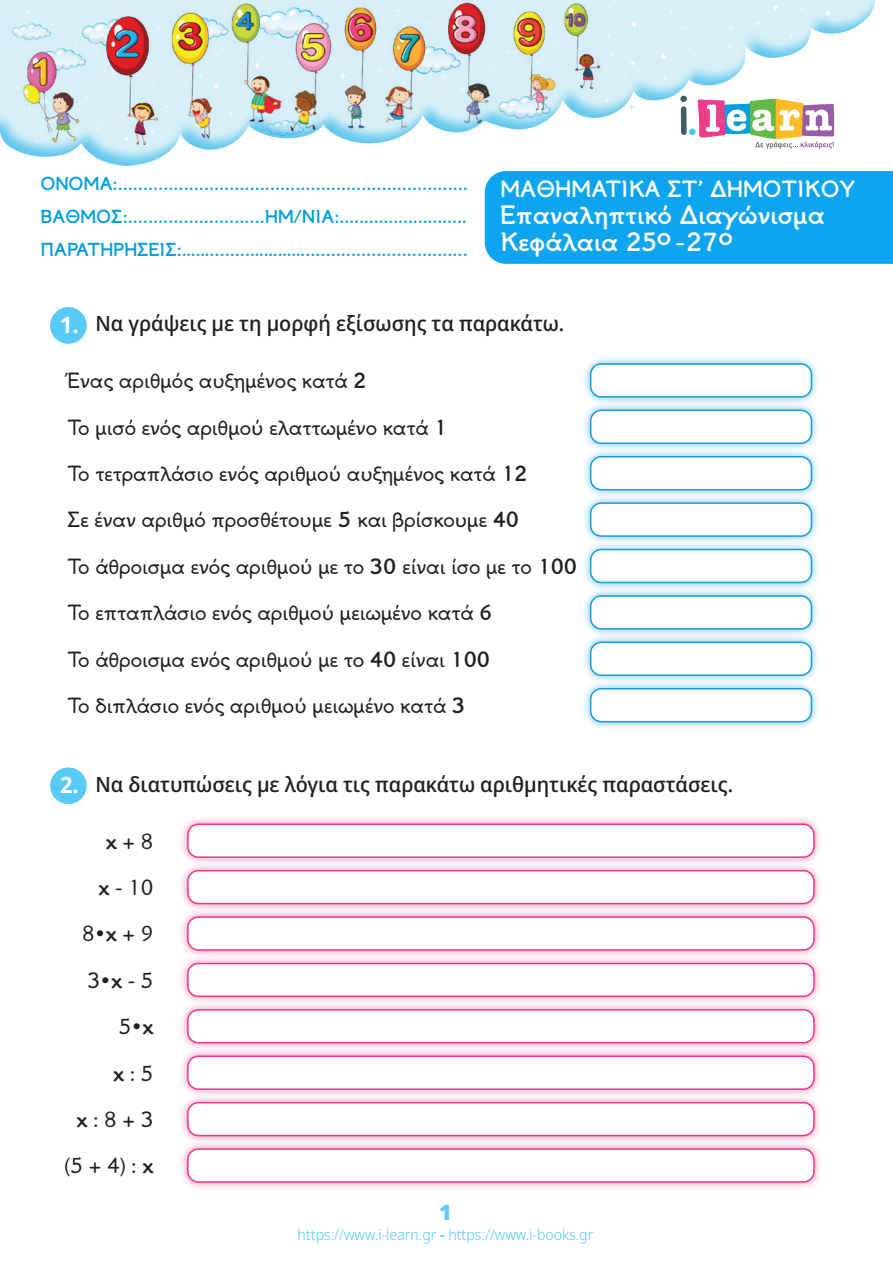
<style>
.page{position:relative;width:893px;height:1263px;background:#fff}
.page>*{position:absolute;margin:0;border:0;box-sizing:border-box;transform-origin:0 0}
.t1{font:700 25.5px "PF Alfabeta";color:#fff}
.t2{font:700 22.5px "PF Alfabeta";color:#fff}
.Τιτλοι_ασκησεων{font:700 22.5px "Noto Sans";color:#fff}
.t3{font:21px "PF Alfabeta";color:#231f20}
.Τιτλοι_ασκησεων-2{font:500 21px "Noto Sans Display";color:#231f20}
.t4{font:900 21px "Noto Sans Display";color:#57cbf5}
.t5{font:700 18px/33px "PF Alfabeta";color:#009ede;text-align:justify}
.t6{font:300 15px "Noto Sans Display";color:#57cbf5}
.s1{font-weight:700}
</style>
<div class="page">
<div style="left:0;top:0;width:893px;height:167px;background:#48c6f3;opacity:.75"></div>
<div style="left:50px;top:307px;width:37px;height:37px;background:#57cbf5;border-radius:50%"></div>
<div style="left:50px;top:767px;width:37px;height:37px;background:#57cbf5;border-radius:50%"></div>
<div style="left:582px;top:355px;width:238px;height:51px;background:#179dd9;opacity:.61"></div>
<div style="left:591px;top:364px;width:220px;height:33px;background:#fff;border-radius:11px"></div>
<div style="left:590px;top:363px;width:222px;height:35px;border:2px solid #179dd9;border-radius:11px"></div>
<div style="left:582px;top:401px;width:238px;height:51px;background:#179dd9;opacity:.61"></div>
<div style="left:591px;top:410px;width:220px;height:33px;background:#fff;border-radius:11px"></div>
<div style="left:590px;top:410px;width:222px;height:34px;border:2px solid #179dd9;border-radius:11px"></div>
<div style="left:582px;top:448px;width:238px;height:50px;background:#179dd9;opacity:.61"></div>
<div style="left:591px;top:457px;width:220px;height:33px;background:#fff;border-radius:11px"></div>
<div style="left:590px;top:456px;width:222px;height:34px;border:2px solid #179dd9;border-radius:11px"></div>
<div style="left:582px;top:494px;width:238px;height:51px;background:#179dd9;opacity:.61"></div>
<div style="left:591px;top:503px;width:220px;height:33px;background:#fff;border-radius:11px"></div>
<div style="left:590px;top:502px;width:222px;height:35px;border:2px solid #179dd9;border-radius:11px"></div>
<div style="left:582px;top:540px;width:238px;height:51px;background:#179dd9;opacity:.61"></div>
<div style="left:591px;top:549px;width:220px;height:33px;background:#fff;border-radius:11px"></div>
<div style="left:590px;top:549px;width:222px;height:34px;border:2px solid #179dd9;border-radius:11px"></div>
<div style="left:582px;top:587px;width:238px;height:51px;background:#179dd9;opacity:.61"></div>
<div style="left:591px;top:596px;width:220px;height:33px;background:#fff;border-radius:11px"></div>
<div style="left:590px;top:595px;width:222px;height:35px;border:2px solid #179dd9;border-radius:11px"></div>
<div style="left:582px;top:633px;width:238px;height:51px;background:#179dd9;opacity:.61"></div>
<div style="left:591px;top:642px;width:220px;height:33px;background:#fff;border-radius:11px"></div>
<div style="left:590px;top:642px;width:222px;height:34px;border:2px solid #179dd9;border-radius:11px"></div>
<div style="left:582px;top:680px;width:238px;height:50px;background:#179dd9;opacity:.61"></div>
<div style="left:591px;top:689px;width:220px;height:33px;background:#fff;border-radius:11px"></div>
<div style="left:590px;top:688px;width:222px;height:34px;border:2px solid #179dd9;border-radius:11px"></div>
<div style="left:179px;top:815px;width:644px;height:51px;background:#ee3d8a;opacity:.61"></div>
<div style="left:188px;top:824px;width:626px;height:33px;background:#fff;border-radius:11px"></div>
<div style="left:187px;top:823px;width:628px;height:35px;border:2px solid #ee3689;border-radius:11px"></div>
<div style="left:179px;top:861px;width:644px;height:51px;background:#ee3d8a;opacity:.61"></div>
<div style="left:188px;top:871px;width:626px;height:32px;background:#fff;border-radius:11px"></div>
<div style="left:187px;top:870px;width:628px;height:34px;border:2px solid #ee3689;border-radius:11px"></div>
<div style="left:179px;top:908px;width:644px;height:51px;background:#ee3d8a;opacity:.61"></div>
<div style="left:188px;top:917px;width:626px;height:33px;background:#fff;border-radius:11px"></div>
<div style="left:187px;top:916px;width:628px;height:35px;border:2px solid #ee3689;border-radius:11px"></div>
<div style="left:179px;top:954px;width:644px;height:51px;background:#ee3d8a;opacity:.61"></div>
<div style="left:188px;top:963px;width:626px;height:33px;background:#fff;border-radius:11px"></div>
<div style="left:187px;top:963px;width:628px;height:34px;border:2px solid #ee3689;border-radius:11px"></div>
<div style="left:179px;top:1001px;width:644px;height:50px;background:#ee3d8a;opacity:.61"></div>
<div style="left:188px;top:1010px;width:626px;height:33px;background:#fff;border-radius:11px"></div>
<div style="left:187px;top:1009px;width:628px;height:34px;border:2px solid #ee3689;border-radius:11px"></div>
<div style="left:179px;top:1047px;width:644px;height:51px;background:#ee3d8a;opacity:.61"></div>
<div style="left:188px;top:1056px;width:626px;height:33px;background:#fff;border-radius:11px"></div>
<div style="left:187px;top:1055px;width:628px;height:35px;border:2px solid #ee3689;border-radius:11px"></div>
<div style="left:179px;top:1093px;width:644px;height:51px;background:#ee3d8a;opacity:.61"></div>
<div style="left:188px;top:1103px;width:626px;height:32px;background:#fff;border-radius:11px"></div>
<div style="left:187px;top:1102px;width:628px;height:34px;border:2px solid #ee3689;border-radius:11px"></div>
<div style="left:179px;top:1140px;width:644px;height:51px;background:#ee3d8a;opacity:.61"></div>
<div style="left:188px;top:1149px;width:626px;height:33px;background:#fff;border-radius:11px"></div>
<div style="left:187px;top:1148px;width:628px;height:35px;border:2px solid #ee3689;border-radius:11px"></div>
<svg style="left:680px;top:96px;width:154px;height:53px"></svg>
<div style="left:485px;top:171px;width:408px;height:93px;background:#0da5f0"></div>
<p class="t5" style="left:40px;top:167px;width:429px">ONOMA:.....................................................................<br>ΒΑΘΜΟΣ:...........................ΗΜ/ΝΙΑ:..........................<br>ΠΑΡΑΤΗΡΗΣΕΙΣ:……........…………................................</p>
<p class="t2" style="left:500px;top:176px;width:356px">ΜΑΘΗΜΑΤΙΚΆ ΣΤ’ ΔΗΜΟΤΙΚΟΎ</p>
<p class="t1" style="left:500px;top:200px;width:326px">Επαναληπτικό Διαγώνισμα</p>
<p class="t1" style="left:500px;top:227px;width:234px">Kεφάλαια 25o - 27o</p>
<p class="Τιτλοι_ασκησεων" style="left:60px;top:309px;width:20px">1.</p>
<p class="Τιτλοι_ασκησεων-2" style="left:95px;top:309px;width:470px">Να γράψεις με τη μορφή εξίσωσης τα παρακάτω.</p>
<p class="t3" style="left:68px;top:369px;width:300px">Ένας αριθμός αυξημένος κατά <span class="s1">2</span></p>
<p class="t3" style="left:68px;top:415px;width:381px">Το μισό ενός αριθμού ελαττωμένο κατά <span class="s1">1</span></p>
<p class="t3" style="left:68px;top:461px;width:461px">Το τετραπλάσιο ενός αριθμού αυξημένος κατά <span class="s1">12</span></p>
<p class="t3" style="left:68px;top:508px;width:453px">Σε έναν αριθμό προσθέτουμε <span class="s1">5</span> και βρίσκουμε <span class="s1">40</span></p>
<p class="t3" style="left:68px;top:554px;width:511px">Το άθροισμα ενός αριθμού με το <span class="s1">30</span> είναι ίσο με το <span class="s1">100</span></p>
<p class="t3" style="left:68px;top:601px;width:426px">Το επταπλάσιο ενός αριθμού μειωμένο κατά <span class="s1">6</span></p>
<p class="t3" style="left:68px;top:647px;width:424px">Το άθροισμα ενός αριθμού με το <span class="s1">40</span> είναι <span class="s1">100</span></p>
<p class="t3" style="left:68px;top:693px;width:399px">Το διπλάσιο ενός αριθμού μειωμένο κατά <span class="s1">3</span></p>
<p class="Τιτλοι_ασκησεων" style="left:60px;top:769px;width:20px">2.</p>
<p class="Τιτλοι_ασκησεων-2" style="left:95px;top:769px;width:639px">Να διατυπώσεις με λόγια τις παρακάτω αριθμητικές παραστάσεις.</p>
<p class="t3" style="left:106px;top:829px;width:49px"><span class="s1">x</span> + 8</p>
<p class="t3" style="left:98px;top:875px;width:57px"><span class="s1">x</span> - 10</p>
<p class="t3" style="left:82px;top:922px;width:73px">8•<span class="s1">x</span> + 9</p>
<p class="t3" style="left:87px;top:968px;width:67px">3•<span class="s1">x</span> - 5</p>
<p class="t3" style="left:119px;top:1015px;width:36px">5•<span class="s1">x</span></p>
<p class="t3" style="left:113px;top:1061px;width:42px"><span class="s1">x</span> : 5</p>
<p class="t3" style="left:76px;top:1107px;width:78px"><span class="s1">x</span> : 8 + 3</p>
<p class="t3" style="left:65px;top:1154px;width:90px">(5 + 4) : <span class="s1">x</span></p>
<p class="t4" style="left:440px;top:1197px;width:13px">1</p>
<p class="t6" style="left:298px;top:1224px;width:297px">https://www.i-learn.gr <span class="s1">-</span> https://www.i-books.gr</p>
</div>
